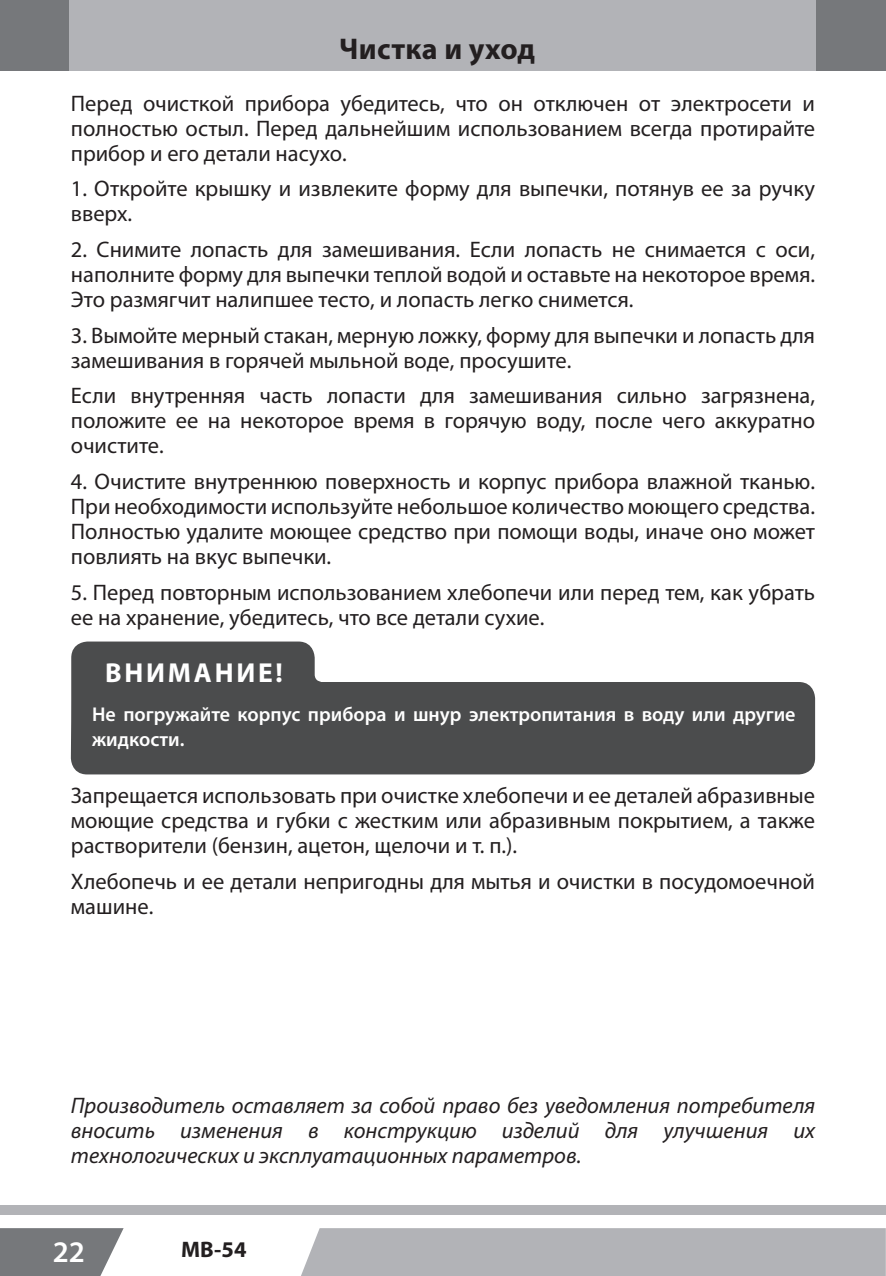
<style>
.page{position:relative;width:886px;height:1276px;background:#fff}
.page>*{position:absolute;margin:0;border:0;box-sizing:border-box;transform-origin:0 0}
.t1{font:700 30px "Myriad Pro";letter-spacing:.01em;color:#231f20}
.t2{font:600 30px "Myriad Pro";color:#fff}
.t3{font:700 27.5px "Myriad Pro";letter-spacing:.1em;color:#fff}
.t4{font:22.5px/25px "Myriad Pro";color:#231f20;text-align:justify}
.t5{font:italic 22.5px/25px "Myriad Pro";color:#231f20;text-align:justify}
.t6{font:700 22.5px "Myriad Pro";color:#231f20}
.t7{font:600 20px/25px "Myriad Pro";color:#fff}
</style>
<div class="page">
<div style="left:0;top:0;width:886px;height:71px;background:#76787b"></div>
<div style="left:70px;top:0;width:746px;height:71px;background:#b2b3b7"></div>
<div style="left:0;top:1205px;width:886px;height:9px;background:#b2b3b7"></div>
<svg style="left:0;top:1228px;width:124px;height:48px;background:#838588"></svg>
<div style="left:301px;top:1228px;width:585px;height:48px;background:#b2b3b7"></div>
<svg style="left:71px;top:641px;width:744px;height:133px;fill:#4b4c4d"></svg>
<h1 class="t1" style="left:339px;top:30px;width:197px">Чистка и уход</h1>
<p class="t4" style="left:71px;top:90px;width:746px">Перед очисткой прибора убедитесь, что он отключен от электросети и полностью остыл. Перед дальнейшим использованием всегда протирайте прибор и его детали насухо.</p>
<p class="t4" style="left:71px;top:176px;width:746px">1. Откройте крышку и извлеките форму для выпечки, потянув ее за ручку вверх.</p>
<p class="t4" style="left:71px;top:237px;width:746px">2. Снимите лопасть для замешивания. Если лопасть не снимается с оси, наполните форму для выпечки теплой водой и оставьте на некоторое время.<br>Это размягчит налипшее тесто, и лопасть легко снимется.</p>
<p class="t4" style="left:71px;top:322px;width:746px">3. Вымойте мерный стакан, мерную ложку, форму для выпечки и лопасть для замешивания в горячей мыльной воде, просушите.</p>
<p class="t4" style="left:71px;top:383px;width:746px">Если внутренняя часть лопасти для замешивания сильно загрязнена, положите ее на некоторое время в горячую воду, после чего аккуратно очистите.</p>
<p class="t4" style="left:71px;top:469px;width:746px">4. Очистите внутреннюю поверхность и корпус прибора влажной тканью.<br>При необходимости используйте небольшое количество моющего средства.<br>Полностью удалите моющее средство при помощи воды, иначе оно может повлиять на вкус выпечки.</p>
<p class="t4" style="left:71px;top:579px;width:746px">5. Перед повторным использованием хлебопечи или перед тем, как убрать ее на хранение, убедитесь, что все детали сухие.</p>
<p class="t3" style="left:105px;top:654px;width:179px">ВНИМАНИЕ!</p>
<p class="t7" style="left:92px;top:701px;width:705px">Не погружайте корпус прибора и шнур электропитания в воду или другие жидкости.</p>
<p class="t4" style="left:71px;top:782px;width:746px">Запрещается использовать при очистке хлебопечи и ее деталей абразивные моющие средства и губки с жестким или абразивным покрытием, а также растворители (бензин, ацетон, щелочи и т. п.).</p>
<p class="t4" style="left:71px;top:868px;width:746px">Хлебопечь и ее детали непригодны для мытья и очистки в посудомоечной машине.</p>
<p class="t5" style="left:71px;top:1092px;width:746px">Производитель оставляет за собой право без уведомления потребителя вносить изменения в конструкцию изделий для улучшения их технологических и эксплуатационных параметров.</p>
<h1 class="t2" style="left:53px;top:1233px;width:34px">22</h1>
<p class="t6" style="left:181px;top:1235px;width:67px">МВ-54</p>
</div>
